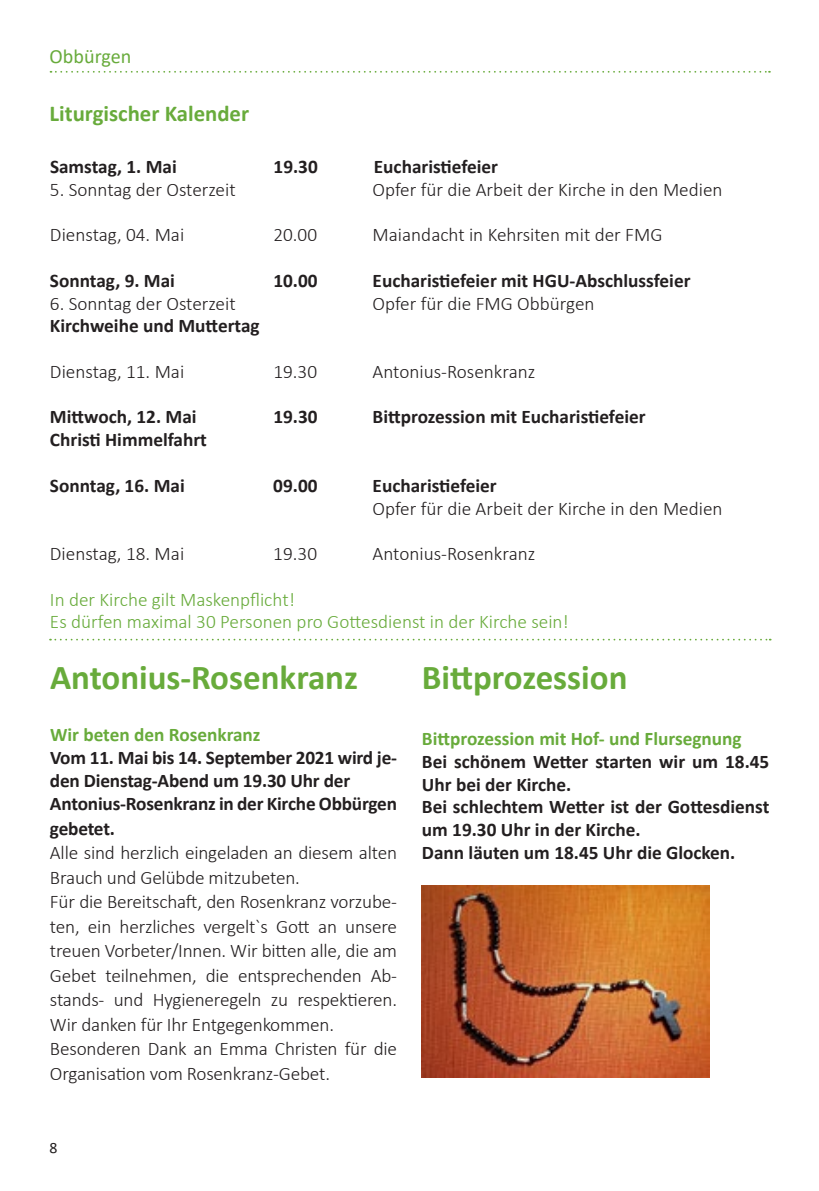
<style>
.page{position:relative;width:819px;height:1191px;background:#fff}
.page>*{position:absolute;margin:0;border:0;box-sizing:border-box;transform-origin:0 0}
.t1{font:700 35px "Calibri";color:#68ab3b}
.t2{font:700 22.75px "Calibri";color:#68ab3b}
.t3{font:20.12px "Calibri";color:#68ab3b}
.t4{font:300 19.25px/24.5px "Calibri";letter-spacing:-.01em;color:#231f20}
.t5{font:700 19.25px/22.8px "Calibri";color:#231f20}
.t6{font:300 19.25px/22.8px "Calibri";color:#68ab3b}
.t7{font:700 19.25px "Calibri";color:#68ab3b}
.t8{font:15.75px "Calibri";color:#231f20}
</style>
<div class="page">
<svg style="left:50px;top:71px;width:720px;height:2px"></svg>
<svg style="left:50px;top:639px;width:720px;height:1px"></svg>
<img style="left:422px;top:886px;width:287px;height:191px">
<p class="t3" style="left:50px;top:43px;width:83px">Obbürgen</p>
<p class="t2" style="left:50px;top:98px;width:201px">Liturgischer Kalender</p>
<p class="t5" style="left:50px;top:155px;width:128px">Samstag, 1. Mai</p>
<p class="t5" style="left:273px;top:155px;width:46px">19.30</p>
<p class="t5" style="left:374px;top:155px;width:126px">Eucharistiefeier</p>
<p class="t4" style="left:50px;top:177px;width:187px">5. Sonntag der Osterzeit</p>
<p class="t4" style="left:372px;top:177px;width:351px">Opfer für die Arbeit der Kirche in den Medien</p>
<p class="t4" style="left:50px;top:222px;width:136px">Dienstag, 04. Mai</p>
<p class="t4" style="left:273px;top:222px;width:45px">20.00</p>
<p class="t4" style="left:372px;top:222px;width:291px">Maiandacht in Kehrsiten mit der FMG</p>
<p class="t5" style="left:50px;top:269px;width:126px">Sonntag, 9. Mai</p>
<p class="t5" style="left:273px;top:269px;width:46px">10.00</p>
<p class="t5" style="left:372px;top:269px;width:319px">Eucharistiefeier mit HGU-Abschlussfeier</p>
<p class="t4" style="left:50px;top:291px;width:187px">6. Sonntag der Osterzeit</p>
<p class="t4" style="left:372px;top:291px;width:223px">Opfer für die FMG Obbürgen</p>
<p class="t5" style="left:50px;top:314px;width:211px">Kirchweihe und Muttertag</p>
<p class="t4" style="left:50px;top:359px;width:136px">Dienstag, 11. Mai</p>
<p class="t4" style="left:273px;top:359px;width:45px">19.30</p>
<p class="t4" style="left:372px;top:359px;width:164px">Antonius-Rosenkranz</p>
<p class="t5" style="left:50px;top:405px;width:148px">Mittwoch, 12. Mai</p>
<p class="t5" style="left:273px;top:405px;width:46px">19.30</p>
<p class="t5" style="left:372px;top:405px;width:274px">Bittprozession mit Eucharistiefeier</p>
<p class="t5" style="left:50px;top:428px;width:158px">Christi Himmelfahrt</p>
<p class="t5" style="left:50px;top:474px;width:136px">Sonntag, 16. Mai</p>
<p class="t5" style="left:273px;top:474px;width:46px">09.00</p>
<p class="t5" style="left:372px;top:474px;width:126px">Eucharistiefeier</p>
<p class="t4" style="left:372px;top:495px;width:351px">Opfer für die Arbeit der Kirche in den Medien</p>
<p class="t4" style="left:50px;top:541px;width:136px">Dienstag, 18. Mai</p>
<p class="t4" style="left:273px;top:541px;width:45px">19.30</p>
<p class="t4" style="left:372px;top:541px;width:164px">Antonius-Rosenkranz</p>
<p class="t6" style="left:50px;top:587px;width:520px">In der Kirche gilt Maskenpflicht!<br>Es dürfen maximal 30 Personen pro Gottesdienst in der Kirche sein!</p>
<h1 class="t1" style="left:50px;top:653px;width:309px">Antonius-Rosenkranz</h1>
<h1 class="t1" style="left:422px;top:653px;width:207px">Bittprozession</h1>
<p class="t7" style="left:422px;top:725px;width:321px">Bittprozession mit Hof- und Flursegnung</p>
<p class="t5" style="left:422px;top:750px;width:349px">Bei schönem Wetter starten wir um 18.45<br>Uhr bei der Kirche.<br>Bei schlechtem Wetter ist der Gottesdienst um 19.30 Uhr in der Kirche.<br>Dann läuten um 18.45 Uhr die Glocken.</p>
<p class="t7" style="left:50px;top:721px;width:212px">Wir beten den Rosenkranz</p>
<p class="t5" style="left:50px;top:746px;width:348px;line-height:23.4px">Vom 11. Mai bis 14. September 2021 wird je&shy;den Dienstag-Abend um 19.30 Uhr der<br>Antonius-Rosenkranz in der Kirche Obbürgen gebetet.</p>
<p class="t4" style="left:50px;top:840px;width:348px">Alle sind herzlich eingeladen an diesem alten Brauch und Gelübde mitzubeten.<br>Für die Bereitschaft, den Rosenkranz vorzube&shy;ten, ein herzliches vergelt`s Gott an unsere treuen Vorbeter/Innen. Wir bitten alle, die am Gebet teilnehmen, die entsprechenden Ab&shy;stands- und Hygieneregeln zu respektieren.<br>Wir danken für Ihr Entgegenkommen.<br>Besonderen Dank an Emma Christen für die Organisation vom Rosenkranz-Gebet.</p>
<p class="t8" style="left:50px;top:1137px;width:9px">8</p>
</div>
